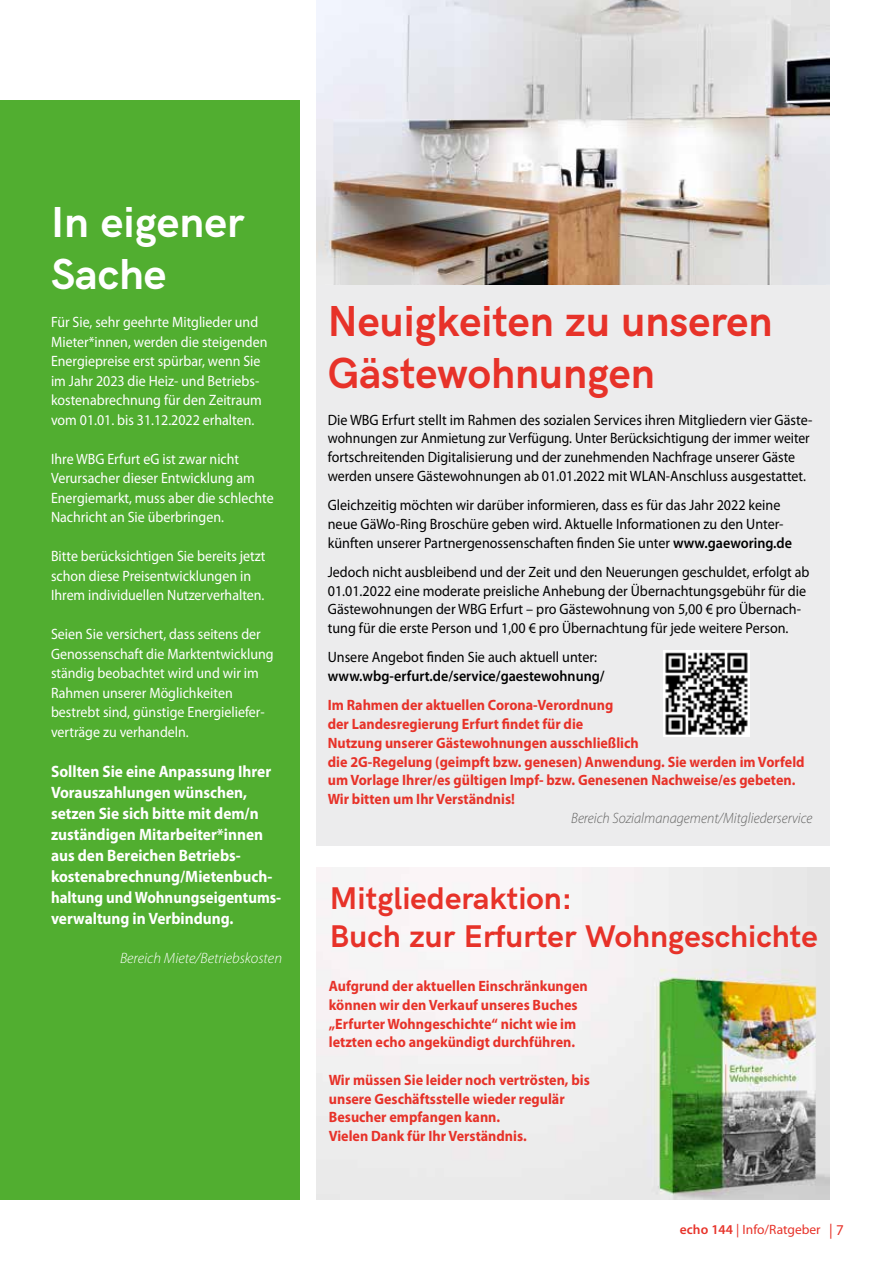
<style>
.page{position:relative;width:893px;height:1263px;background:#fff}
.page>*{position:absolute;margin:0;border:0;box-sizing:border-box;transform-origin:0 0}
.t1{font:700 43.5px/52.2px "HK Grotesk";color:#e73229}
.t2{font:700 43.5px/52.2px "HK Grotesk";color:#fff}
.t3{font:700 31.5px/37.8px "HK Grotesk";color:#e73229}
.t4{font:700 16.5px/21px "Myriad Pro";color:#fff;scale:.93 1}
.t5{font:15px/19.5px "Myriad Pro";color:#fff;scale:.93 1}
.t6{font:700 15px/18.8px "Myriad Pro";color:#e73229;scale:.94 1}
.t7{font:15px/18.8px "Myriad Pro";color:#000;scale:.94 1}
.t8{font:15px/18.8px "Myriad Pro";color:#000;scale:.93 1}
.t9{font:italic 300 15px "Myriad Pro";color:#636362;scale:.94 1}
.t10{font:600 15px "Myriad Pro";color:#000;scale:.94 1}
.t11{font:italic 300 15px "Myriad Pro";color:#fff}
.t12{font:13.5px "Myriad Pro";color:#e73229}
.s1{font-weight:600}
.s2{font-size:15px}
</style>
<div class="page">
<div style="left:0;top:100px;width:299px;height:1099px;background:#51ae30"></div>
<div style="left:316px;top:285px;width:513px;height:560px;background:#ececed"></div>
<img style="left:663px;top:651px;width:86px;height:86px">
<img style="left:316px;top:0;width:513px;height:285px">
<img style="left:316px;top:867px;width:513px;height:332px">
<h1 class="t2" style="left:51px;top:192px;width:195px">In eigener<br>Sache</h1>
<p class="t5" style="left:51px;top:312px;width:234px">Für Sie, sehr geehrte Mitglieder und Mieter*innen, werden die steigenden Energiepreise erst spürbar, wenn Sie im Jahr 2023 die Heiz- und Betriebs&shy;kostenabrechnung für den Zeitraum vom 01.01. bis 31.12.2022 erhalten.</p>
<p class="t5" style="left:51px;top:449px;width:241px">Ihre WBG Erfurt eG ist zwar nicht Verursacher dieser Entwicklung am Energiemarkt, muss aber die schlechte Nachricht an Sie überbringen.</p>
<p class="t5" style="left:51px;top:546px;width:232px">Bitte berücksichtigen Sie bereits jetzt schon diese Preisentwicklungen in<br>Ihrem individuellen Nutzerverhalten.</p>
<p class="t5" style="left:51px;top:624px;width:241px">Seien Sie versichert, dass seitens der Genossenschaft die Marktentwicklung ständig beobachtet wird und wir im Rahmen unserer Möglichkeiten bestrebt sind, günstige Energieliefer&shy;verträge zu verhandeln.</p>
<p class="t4" style="left:51px;top:761px;width:249px">Sollten Sie eine Anpassung Ihrer<br>Vorauszahlungen wünschen, setzen Sie sich bitte mit dem/n zuständigen Mitarbeiter*innen aus den Bereichen Betriebs&shy;kostenabrechnung/Mietenbuch&shy;haltung und Wohnungseigentums&shy;verwaltung in Verbindung.</p>
<p class="t11" style="left:120px;top:949px;width:163px">Bereich Miete/Betriebskosten</p>
<h1 class="t1" style="left:328px;top:291px;width:446px">Neuigkeiten zu unseren<br>Gästewohnungen</h1>
<p class="t7" style="left:328px;top:410px;width:517px">Die WBG Erfurt stellt im Rahmen des sozialen Services ihren Mitgliedern vier Gäste&shy;wohnungen zur Anmietung zur Verfügung. Unter Berücksichtigung der immer weiter fortschreitenden Digitalisierung und der zunehmenden Nachfrage unserer Gäste werden unsere Gästewohnungen ab 01.01.2022 mit WLAN-Anschluss ausgestattet.</p>
<p class="t7" style="left:328px;top:495px;width:495px">Gleichzeitig möchten wir darüber informieren, dass es für das Jahr 2022 keine neue GäWo-Ring Broschüre geben wird. Aktuelle Informationen zu den Unter&shy;künften unserer Partnergenossenschaften finden Sie unter <span class="s1">www.gaeworing.de</span></p>
<p class="t8" style="left:328px;top:562px;width:519px">Jedoch nicht ausbleibend und der Zeit und den Neuerungen geschuldet, erfolgt ab 01.01.2022 eine moderate preisliche Anhebung der Übernachtungsgebühr für die Gästewohnungen der WBG Erfurt – pro Gästewohnung von 5,00 € pro Übernach&shy;tung für die erste Person und 1,00 € pro Übernachtung für jede weitere Person.</p>
<p class="t7" style="left:328px;top:648px;width:288px">Unsere Angebot finden Sie auch aktuell unter:</p>
<p class="t10" style="left:328px;top:668px;width:296px">www.wbg-erfurt.de/service/gaestewohnung/</p>
<p class="t6" style="left:328px;top:696px;width:509px">Im Rahmen der aktuellen Corona-Verordnung<br>der Landesregierung Erfurt findet für die<br>Nutzung unserer Gästewohnungen ausschließlich<br>die 2G-Regelung (geimpft bzw. genesen) Anwendung. Sie werden im Vorfeld um Vorlage Ihrer/es gültigen Impf- bzw. Genesenen Nachweise/es gebeten.<br>Wir bitten um Ihr Verständnis!</p>
<p class="t9" style="left:571px;top:810px;width:258px">Bereich Sozialmanagement/Mitgliederservice</p>
<h2 class="t3" style="left:330px;top:877px;width:489px">Mitgliederaktion:<br>Buch zur Erfurter Wohngeschichte</h2>
<p class="t6" style="left:329px;top:977px;width:277px">Aufgrund der aktuellen Einschränkungen können wir den Verkauf unseres Buches „Erfurter Wohngeschichte“ nicht wie im letzten echo angekündigt durchführen.</p>
<p class="t6" style="left:329px;top:1070px;width:279px">Wir müssen Sie leider noch vertrösten, bis unsere Geschäftsstelle wieder regulär Besucher empfangen kann.<br>Vielen Dank für Ihr Verständnis.</p>
<p class="t12" style="left:680px;top:1221px;width:166px"><span class="s1">echo 144</span> | Info/Ratgeber <span class="s2">| 7</span></p>
</div>
